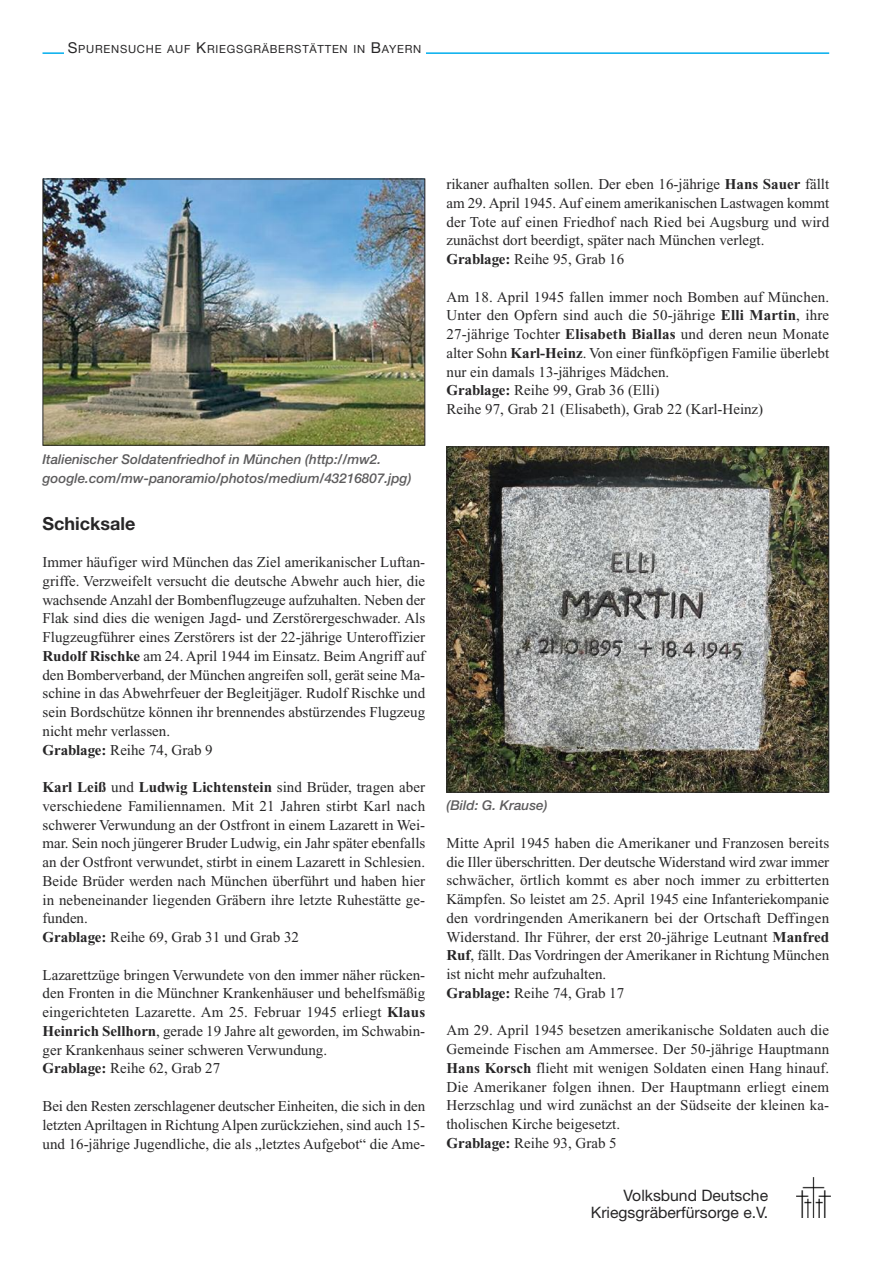
<style>
.page{position:relative;width:893px;height:1263px;background:#fff}
.page>*{position:absolute;margin:0;border:0;box-sizing:border-box;transform-origin:0 0}
.t1{font:700 18px "Helvetica Neue";color:#272627}
.t2{font:15.75px/16.5px "Helvetica Neue";color:#272627;text-align:right}
.t3{font:15px/18.8px "Times New Roman";color:#272627}
.t4{font:italic 500 13.5px/18.8px "Helvetica Neue";color:#5d5c5d}
.t5{font:11.25px "Helvetica Neue";letter-spacing:.065em;color:#272627}
.s1{font-size:15px}
.s2{font-weight:700}
</style>
<div class="page">
<img style="left:796px;top:1177px;width:34px;height:41px">
<hr style="left:43px;top:52px;width:786px;height:2px;background:#00aded">
<div style="left:64px;top:43px;width:361px;height:29px;background:#fff"></div>
<img style="left:448px;top:448px;width:379px;height:342px">
<div style="left:446px;top:446px;width:383px;height:346px;border:1px solid #272627"></div>
<img style="left:45px;top:181px;width:378px;height:263px">
<div style="left:43px;top:179px;width:382px;height:267px;border:1px solid #272627"></div>
<p class="t5" style="left:68px;top:45px;width:355px"><span class="s1">S</span>PURENSUCHE AUF <span class="s1">K</span>RIEGSGRÄBERSTÄTTEN IN <span class="s1">B</span>AYERN</p>
<p class="t4" style="left:43px;top:451px;width:371px">Italienischer Soldatenfriedhof in München (http://mw2. google.com/mw-panoramio/photos/medium/43216807.jpg)</p>
<p class="t1" style="left:43px;top:517px;width:94px">Schicksale</p>
<p class="t3" style="left:43px;top:554px;width:384px">Immer häufiger wird München das Ziel amerikanischer Luftan&shy;griffe. Verzweifelt versucht die deutsche Abwehr auch hier, die wachsende Anzahl der Bombenflugzeuge aufzuhalten. Neben der Flak sind dies die wenigen Jagd- und Zerstörergeschwader. Als Flugzeugführer eines Zerstörers ist der 22-jährige Unteroffizier <span class="s2">Rudolf Rischke</span> am 24. April 1944 im Einsatz. Beim Angriff auf den Bomberverband, der München angreifen soll, gerät seine Ma&shy;schine in das Abwehrfeuer der Begleitjäger. Rudolf Rischke und sein Bordschütze können ihr brennendes abstürzendes Flugzeug nicht mehr verlassen.<br><span class="s2">Grablage:</span> Reihe 74, Grab 9</p>
<p class="t3" style="left:43px;top:779px;width:384px"><span class="s2">Karl Leiß</span> und <span class="s2">Ludwig Lichtenstein</span> sind Brüder, tragen aber verschiedene Familiennamen. Mit 21 Jahren stirbt Karl nach schwerer Verwundung an der Ostfront in einem Lazarett in Wei&shy;mar. Sein noch jüngerer Bruder Ludwig, ein Jahr später ebenfalls an der Ostfront verwundet, stirbt in einem Lazarett in Schlesien.<br>Beide Brüder werden nach München überführt und haben hier in nebeneinander liegenden Gräbern ihre letzte Ruhestätte ge&shy;funden.<br><span class="s2">Grablage:</span> Reihe 69, Grab 31 und Grab 32</p>
<p class="t3" style="left:43px;top:967px;width:384px">Lazarettzüge bringen Verwundete von den immer näher rücken&shy;den Fronten in die Münchner Krankenhäuser und behelfsmäßig eingerichteten Lazarette. Am 25. Februar 1945 erliegt <span class="s2">Klaus Heinrich Sellhorn</span>, gerade 19 Jahre alt geworden, im Schwabin&shy;ger Krankenhaus seiner schweren Verwundung.<br><span class="s2">Grablage:</span> Reihe 62, Grab 27</p>
<p class="t3" style="left:43px;top:1098px;width:384px;text-align:justify">Bei den Resten zerschlagener deutscher Einheiten, die sich in den letzten Apriltagen in Richtung Alpen zurückziehen, sind auch 15- und 16-jährige Jugendliche, die als „letztes Aufgebot“ die Ame-</p>
<p class="t3" style="left:446px;top:176px;width:384px">rikaner aufhalten sollen. Der eben 16-jährige <span class="s2">Hans Sauer</span> fällt am 29. April 1945. Auf einem amerikanischen Lastwagen kommt der Tote auf einen Friedhof nach Ried bei Augsburg und wird zunächst dort beerdigt, später nach München verlegt.<br><span class="s2">Grablage:</span> Reihe 95, Grab 16</p>
<p class="t3" style="left:446px;top:288px;width:384px">Am 18. April 1945 fallen immer noch Bomben auf München.<br>Unter den Opfern sind auch die 50-jährige <span class="s2">Elli Martin</span>, ihre 27-jährige Tochter <span class="s2">Elisabeth Biallas</span> und deren neun Monate alter Sohn <span class="s2">Karl-Heinz</span>. Von einer fünfköpfigen Familie überlebt nur ein damals 13-jähriges Mädchen.<br><span class="s2">Grablage:</span> Reihe 99, Grab 36 (Elli)<br>Reihe 97, Grab 21 (Elisabeth), Grab 22 (Karl-Heinz)</p>
<p class="t4" style="left:446px;top:797px;width:103px">(Bild: G. Krause)</p>
<p class="t3" style="left:446px;top:835px;width:384px">Mitte April 1945 haben die Amerikaner und Franzosen bereits die Iller überschritten. Der deutsche Widerstand wird zwar immer schwächer, örtlich kommt es aber noch immer zu erbitterten Kämpfen. So leistet am 25. April 1945 eine Infanteriekompanie den vordringenden Amerikanern bei der Ortschaft Deffingen Widerstand. Ihr Führer, der erst 20-jährige Leutnant <span class="s2">Manfred Ruf</span>, fällt. Das Vordringen der Amerikaner in Richtung München ist nicht mehr aufzuhalten.<br><span class="s2">Grablage:</span> Reihe 74, Grab 17</p>
<p class="t3" style="left:446px;top:1022px;width:384px">Am 29. April 1945 besetzen amerikanische Soldaten auch die Gemeinde Fischen am Ammersee. Der 50-jährige Hauptmann <span class="s2">Hans Korsch</span> flieht mit wenigen Soldaten einen Hang hinauf.<br>Die Amerikaner folgen ihnen. Der Hauptmann erliegt einem Herzschlag und wird zunächst an der Südseite der kleinen ka&shy;tholischen Kirche beigesetzt.<br><span class="s2">Grablage:</span> Reihe 93, Grab 5</p>
<p class="t2" style="left:591px;top:1189px;width:179px">Volksbund Deutsche<br>Kriegsgräberfürsorge e.V.</p>
</div>
